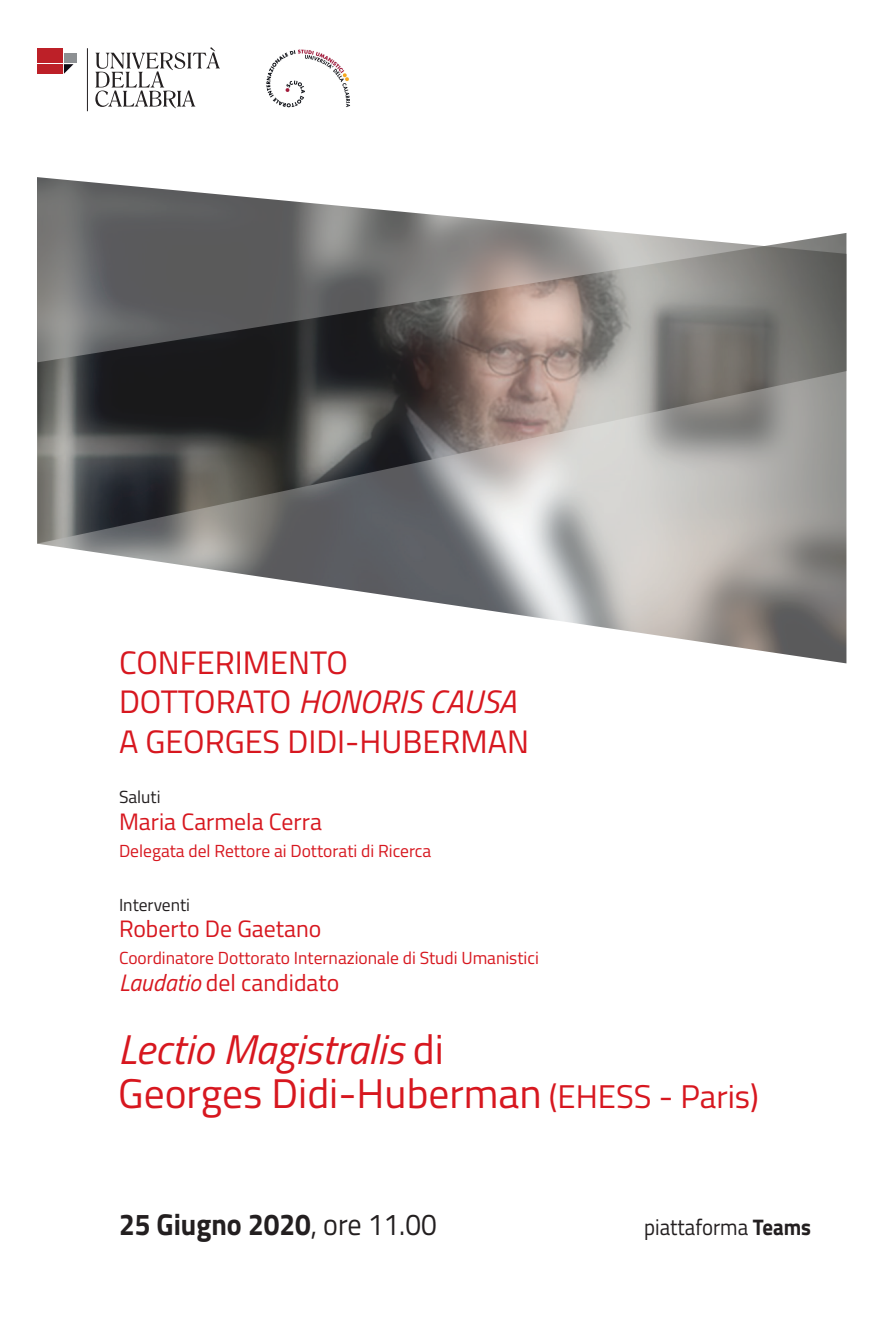
<style>
.page{position:relative;width:886px;height:1319px;background:#fff}
.page>*{position:absolute;margin:0;border:0;box-sizing:border-box;transform-origin:0 0}
.t1{font:41.5px/44.1px "Titillium";color:#d7171f}
.t2{font:32.5px/39.4px "Titillium";color:#d7171f}
.t3{font:700 30.19px "Titillium";color:#231f20;scale:.93 1}
.t4{font:23.75px "Titillium";color:#d7171f}
.t5{font:22.5px "Titillium";color:#231f20;scale:.93 1}
.t6{font:17.5px "Titillium";color:#d7171f}
.t7{font:17.5px "Titillium";color:#231f20}
.s1{font-style:italic}
.s2{font-size:32.88px}
.s3{font-weight:400}
.s4{font-weight:700}
</style>
<div class="page">
<svg style="left:95px;top:47px;width:125px;height:61px"></svg>
<div style="left:37px;top:69px;width:26px;height:5px;background:#bd2028"></div>
<hr style="left:37px;top:64px;width:26px;height:4px;background:#bd2028">
<hr style="left:37px;top:59px;width:26px;height:4px;background:#bd2028">
<hr style="left:37px;top:54px;width:26px;height:4px;background:#bd2028">
<hr style="left:37px;top:48px;width:26px;height:4px;background:#bd2028">
<svg style="left:64px;top:64px;width:10px;height:10px"></svg>
<hr style="left:64px;top:59px;width:13px;height:4px;background:#8d9093">
<hr style="left:64px;top:54px;width:13px;height:4px;background:#8d9093">
<hr style="left:87px;top:48px;width:1px;height:63px;background:#231f20">
<img style="left:37px;top:177px;width:809px;height:486px">
<img style="left:266px;top:49px;width:84px;height:59px">
<h2 class="t2" style="left:119px;top:641px;width:411px">CONFERIMENTO<br>DOTTORATO <span class="s1">HONORIS CAUSA<br></span>A GEORGES DIDI-HUBERMAN</h2>
<p class="t7" style="left:119px;top:784px;width:43px">Saluti</p>
<h3 class="t4" style="left:119px;top:804px;width:204px">Maria Carmela Cerra</h3>
<p class="t6" style="left:119px;top:837px;width:314px">Delegata del Rettore ai Dottorati di Ricerca</p>
<p class="t7" style="left:119px;top:891px;width:73px">Interventi</p>
<h3 class="t4" style="left:119px;top:911px;width:204px">Roberto De Gaetano</h3>
<p class="t6" style="left:119px;top:945px;width:421px">Coordinatore Dottorato Internazionale di Studi Umanistici</p>
<h3 class="t4" style="left:119px;top:965px;width:222px"><span class="s1">Laudatio</span> del candidato</h3>
<h1 class="t1" style="left:118px;top:1025px;width:642px"><span class="s1">Lectio Magistralis</span> di<br>Georges Didi-Huberman <span class="s2">(EHESS - Paris)</span></h1>
<h3 class="t3" style="left:119px;top:1200px;width:343px">25 Giugno 2020<span class="s3">, ore 11.00</span></h3>
<p class="t5" style="left:644px;top:1210px;width:181px">piattaforma <span class="s4">Teams</span></p>
</div>
